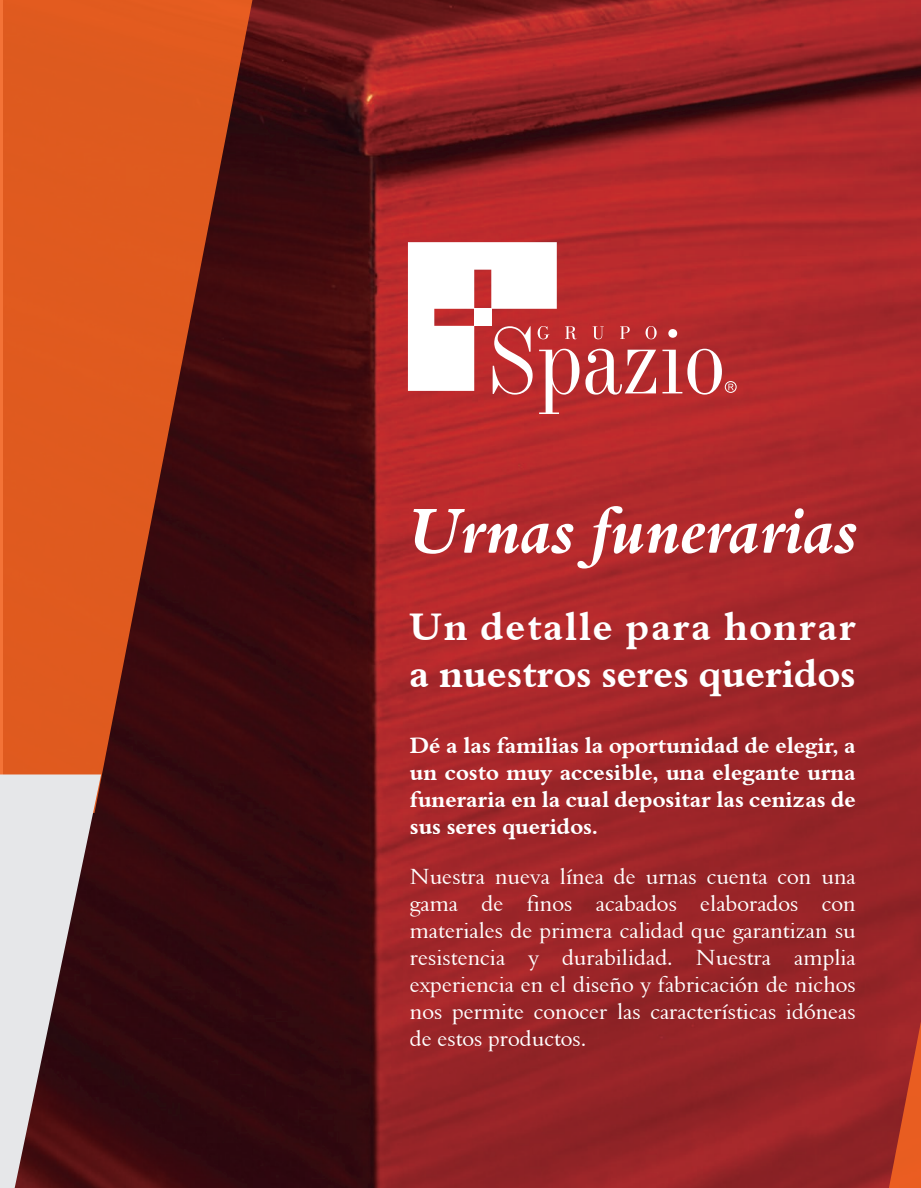
<style>
.page{position:relative;width:921px;height:1188px;background:#fff}
.page>*{position:absolute;margin:0;border:0;box-sizing:border-box;transform-origin:0 0}
.t1{font:65.4px "Aldine 401 BT Bold Italic A";color:#fff}
.t2{font:39.3px/47.2px "Aldine 401 BT Bold A";color:#fff}
.t3{font:22.5px/27px "Aldine 401 BT Roman A";color:#fff;text-align:justify}
.t4{font:22.5px/27px "Aldine 401 BT Bold A";color:#fff;text-align:justify}
</style>
<div class="page">
<img style="left:101px;top:0;width:819px;height:1188px">
<svg style="left:0;top:0;width:257px;height:813px;background:#a83f19"></svg>
<svg style="left:881px;top:807px;width:39px;height:381px;background:#a42d26"></svg>
<svg style="left:408px;top:242px;width:328px;height:172px"></svg>
<svg style="left:0;top:774px;width:101px;height:414px;background:#9d898b"></svg>
<h1 class="t1" style="left:409px;top:490px;width:451px">Urnas funerarias</h1>
<h2 class="t2" style="left:409px;top:602px;width:448px">Un detalle para honrar a nuestros seres queridos</h2>
<p class="t4" style="left:409px;top:732px;width:447px">Dé a las familias la oportunidad de elegir, a un costo muy accesible, una elegante urna funeraria en la cual depositar las cenizas de sus seres queridos.</p>
<p class="t3" style="left:409px;top:863px;width:447px">Nuestra nueva línea de urnas cuenta con una gama de finos acabados elaborados con materiales de primera calidad que garantizan su resistencia y durabilidad. Nuestra amplia experiencia en el diseño y fabricación de nichos nos permite conocer las características idóneas de estos productos.</p>
</div>
